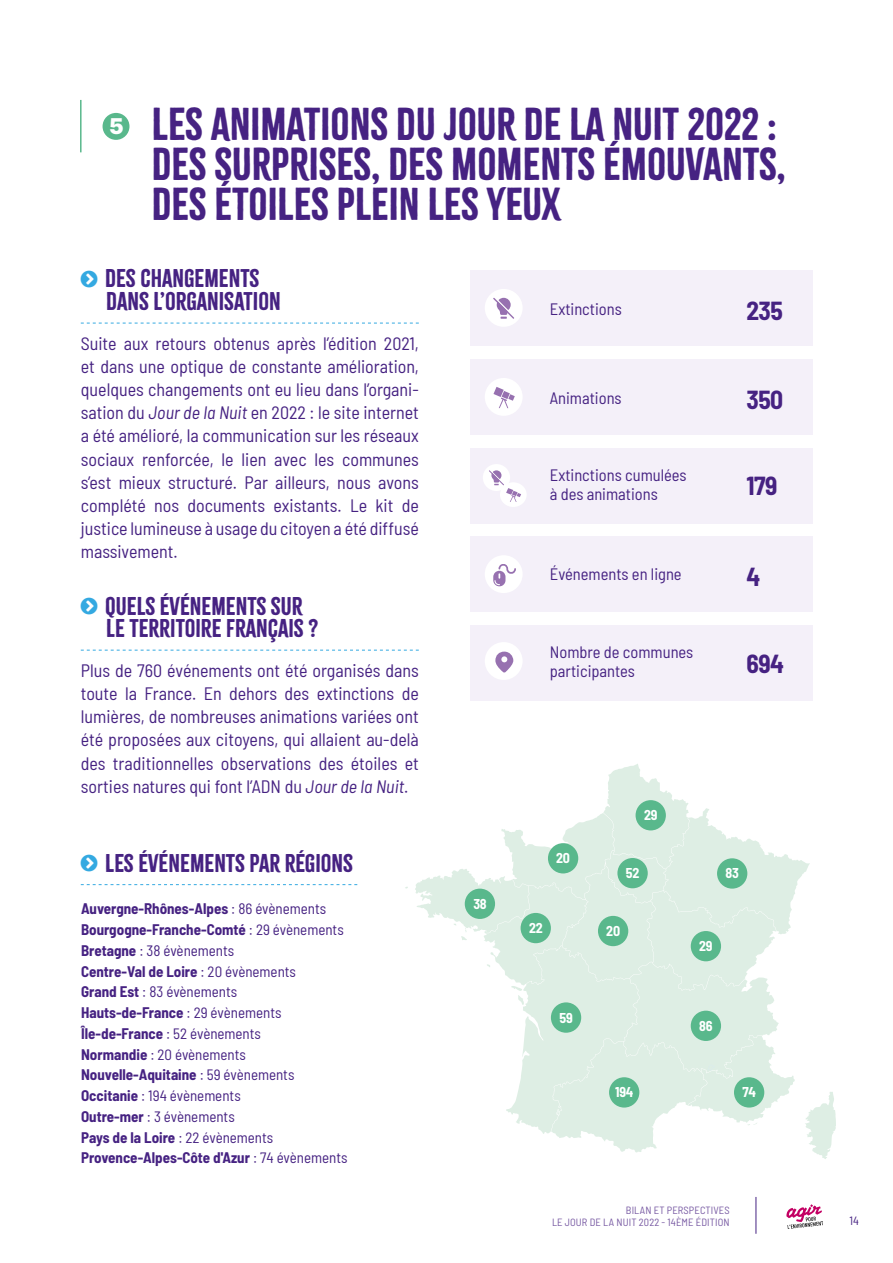
<style>
.page{position:relative;width:893px;height:1263px;background:#fff}
.page>*{position:absolute;margin:0;border:0;box-sizing:border-box;transform-origin:0 0}
.t1{font:40.35px/40.3px "Citrus Gothic Solid";color:#462282}
.t2{font:700 semi-condensed 25.5px "Barlow";letter-spacing:-.02em;color:#462282}
.t3{font:22.5px/22.5px "Citrus Gothic Solid";color:#462282}
.t4{font:900 21.75px "Inter";color:#fff}
.t5{font:semi-condensed 18px/23.1px "Barlow";color:#462282;text-align:justify}
.t6{font:semi-condensed 16.5px/19.5px "Barlow";color:#462282}
.t7{font:700 semi-condensed 15px/20.7px "Barlow";color:#462282}
.t8{font:700 semi-condensed 13.95px "Barlow";letter-spacing:-.02em;color:#fff}
.t9{font:semi-condensed 12px "Barlow";color:#462282}
.t10{font:semi-condensed 10.5px/12px "Barlow";letter-spacing:.01em;color:#785aa3;text-align:right}
.s1{font-style:italic}
.s2{font-weight:400}
</style>
<div class="page">
<svg style="left:786px;top:1204px;width:37px;height:25px"></svg>
<hr style="left:756px;top:1197px;width:1px;height:37px;background:#462282">
<svg style="left:81px;top:323px;width:338px;height:1px"></svg>
<svg style="left:81px;top:650px;width:338px;height:1px"></svg>
<svg style="left:81px;top:884px;width:276px;height:1px"></svg>
<div style="left:470px;top:359px;width:342px;height:76px;background:#f4f0f9"></div>
<div style="left:470px;top:270px;width:342px;height:76px;background:#f4f0f9"></div>
<div style="left:470px;top:448px;width:342px;height:75px;background:#f4f0f9"></div>
<div style="left:470px;top:536px;width:342px;height:76px;background:#f4f0f9"></div>
<svg style="left:415px;top:764px;width:395px;height:388px"></svg>
<svg style="left:804px;top:1092px;width:32px;height:67px"></svg>
<svg style="left:454px;top:923px;width:13px;height:17px"></svg>
<svg style="left:485px;top:812px;width:291px;height:320px;fill:#deeee4"></svg>
<svg style="left:708px;top:1064px;width:7px;height:6px"></svg>
<div style="left:717px;top:858px;width:30px;height:31px;background:#59b88c;border-radius:50%"></div>
<div style="left:691px;top:931px;width:30px;height:30px;background:#59b88c;border-radius:50%"></div>
<div style="left:691px;top:1011px;width:30px;height:30px;background:#59b88c;border-radius:50%"></div>
<div style="left:734px;top:1077px;width:30px;height:30px;background:#59b88c;border-radius:50%"></div>
<div style="left:609px;top:1077px;width:30px;height:30px;background:#59b88c;border-radius:50%"></div>
<div style="left:551px;top:1002px;width:30px;height:31px;background:#59b88c;border-radius:50%"></div>
<div style="left:598px;top:916px;width:30px;height:30px;background:#59b88c;border-radius:50%"></div>
<div style="left:521px;top:913px;width:30px;height:30px;background:#59b88c;border-radius:50%"></div>
<div style="left:465px;top:889px;width:30px;height:30px;background:#59b88c;border-radius:50%"></div>
<div style="left:548px;top:843px;width:30px;height:30px;background:#59b88c;border-radius:50%"></div>
<div style="left:636px;top:800px;width:30px;height:30px;background:#59b88c;border-radius:50%"></div>
<div style="left:617px;top:858px;width:31px;height:30px;background:#59b88c;border-radius:50%"></div>
<div style="left:103px;top:113px;width:26px;height:27px;background:#59b88c;border-radius:50%"></div>
<hr style="left:80px;top:100px;width:2px;height:52px;background:#59b88c">
<div style="left:470px;top:625px;width:342px;height:76px;background:#f4f0f9"></div>
<p class="t4" style="left:109px;top:110px;width:16px">5</p>
<h1 class="t1" style="left:152px;top:104px;width:635px">LES ANIMATIONS DU JOUR DE LA NUIT 2022 :<br>DES SURPRISES, DES MOMENTS ÉMOUVANTS,<br>DES ÉTOILES PLEIN LES YEUX</h1>
<p class="t3" style="left:105px;top:268px;width:177px">DES CHANGEMENTS<br>DANS L’ORGANISATION</p>
<p class="t5" style="left:81px;top:331px;width:340px">Suite aux retours obtenus après l’édition 2021, et dans une optique de constante amélioration, quelques changements ont eu lieu dans l’organi&shy;sation du <span class="s1">Jour de la Nuit</span> en 2022 : le site internet a été amélioré, la communication sur les réseaux sociaux renforcée, le lien avec les communes s’est mieux structuré. Par ailleurs, nous avons complété nos documents existants. Le kit de justice lumineuse à usage du citoyen a été diffusé massivement.</p>
<p class="t3" style="left:105px;top:595px;width:214px">QUELS ÉVÉNEMENTS SUR<br>LE TERRITOIRE FRANÇAIS ?</p>
<p class="t5" style="left:81px;top:658px;width:340px">Plus de 760 événements ont été organisés dans toute la France. En dehors des extinctions de lumières, de nombreuses animations variées ont été proposées aux citoyens, qui allaient au-delà des traditionnelles observations des étoiles et sorties natures qui font l’ADN du <span class="s1">Jour de la Nuit</span>.</p>
<p class="t3" style="left:105px;top:852px;width:249px">LES ÉVÉNEMENTS PAR RÉGIONS</p>
<p class="t7" style="left:81px;top:898px;width:268px">Auvergne-Rhônes-Alpes <span class="s2">: 86 évènements<br></span>Bourgogne-Franche-Comté <span class="s2">: 29 évènements<br></span>Bretagne <span class="s2">: 38 évènements<br></span>Centre-Val de Loire <span class="s2">: 20 évènements<br></span>Grand Est <span class="s2">: 83 évènements<br></span>Hauts-de-France <span class="s2">: 29 évènements<br></span>Île-de-France <span class="s2">: 52 évènements<br></span>Normandie <span class="s2">: 20 évènements<br></span>Nouvelle-Aquitaine <span class="s2">: 59 évènements<br></span>Occitanie <span class="s2">: 194 évènements<br></span>Outre-mer <span class="s2">: 3 évènements<br></span>Pays de la Loire <span class="s2">: 22 évènements<br></span>Provence-Alpes-Côte d'Azur <span class="s2">: 74 évènements</span></p>
<p class="t6" style="left:550px;top:298px;width:74px">Extinctions</p>
<p class="t6" style="left:550px;top:387px;width:73px">Animations</p>
<p class="t6" style="left:550px;top:464px;width:138px">Extinctions cumulées à des animations</p>
<p class="t6" style="left:550px;top:563px;width:133px">Événements en ligne</p>
<p class="t6" style="left:550px;top:641px;width:145px">Nombre de communes participantes</p>
<h2 class="t2" style="left:746px;top:292px;width:38px">235</h2>
<h2 class="t2" style="left:746px;top:381px;width:38px">350</h2>
<h2 class="t2" style="left:746px;top:467px;width:32px">179</h2>
<h2 class="t2" style="left:746px;top:558px;width:15px">4</h2>
<h2 class="t2" style="left:746px;top:645px;width:39px">694</h2>
<p class="t8" style="left:473px;top:893px;width:15px">38</p>
<p class="t8" style="left:556px;top:848px;width:15px">20</p>
<p class="t8" style="left:644px;top:805px;width:15px">29</p>
<p class="t8" style="left:626px;top:863px;width:15px">52</p>
<p class="t8" style="left:529px;top:918px;width:15px">22</p>
<p class="t8" style="left:606px;top:921px;width:15px">20</p>
<p class="t8" style="left:559px;top:1007px;width:15px">59</p>
<p class="t8" style="left:726px;top:863px;width:15px">83</p>
<p class="t8" style="left:699px;top:936px;width:15px">29</p>
<p class="t8" style="left:699px;top:1015px;width:15px">86</p>
<p class="t8" style="left:615px;top:1082px;width:20px">194</p>
<p class="t8" style="left:742px;top:1082px;width:15px">74</p>
<p class="t10" style="left:552px;top:1203px;width:179px">BILAN ET PERSPECTIVES<br>LE JOUR DE LA NUIT 2022 - 14ÈME ÉDITION</p>
<p class="t9" style="left:849px;top:1212px;width:11px">14</p>
</div>
